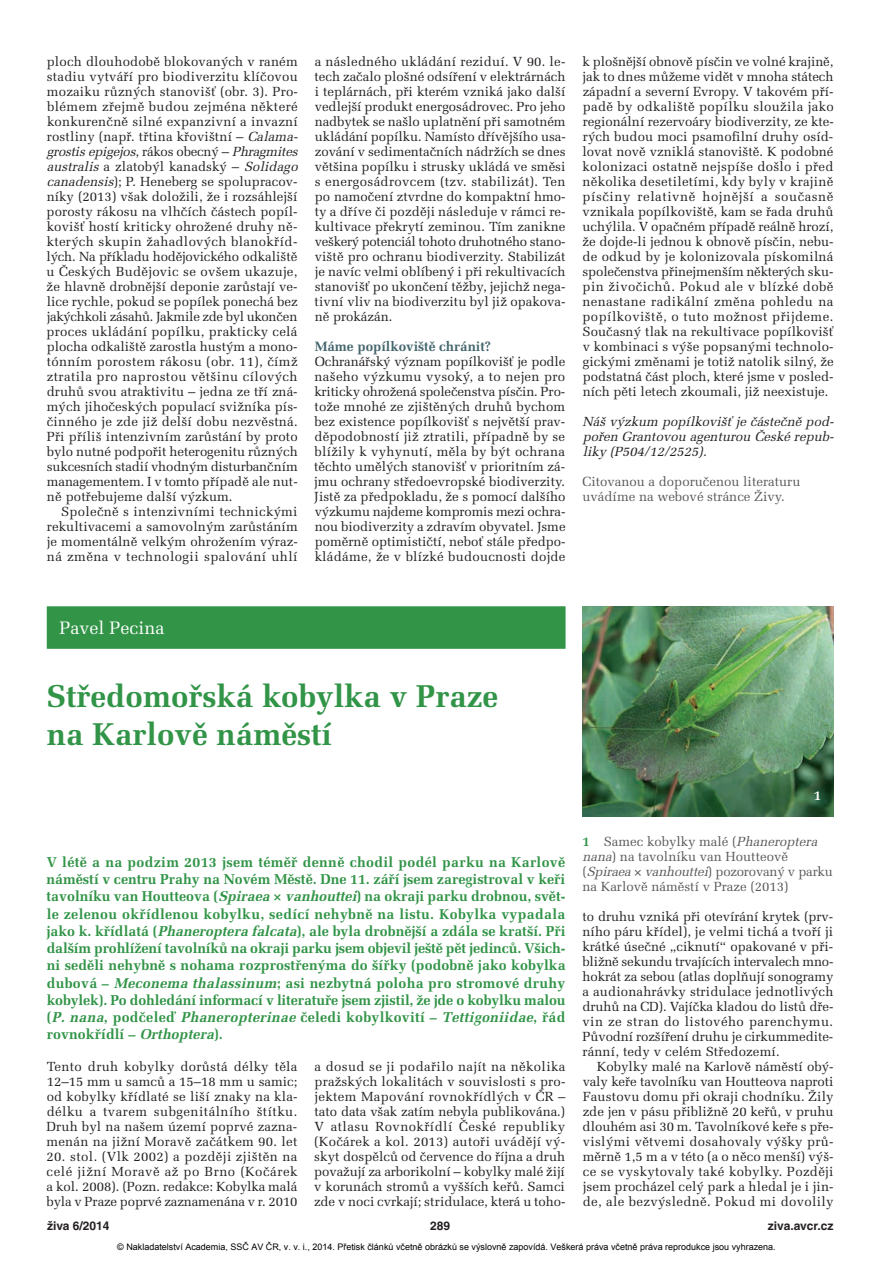
<style>
.page{position:relative;width:893px;height:1263px;background:#fff}
.page>*{position:absolute;margin:0;border:0;box-sizing:border-box;transform-origin:0 0}
.t1{font:700 31.5px/37.5px "Melior CE";color:#319447}
.t2{font:18px "Melior CE";color:#fff}
.t3{font:700 14.25px/17.2px "Melior CE";letter-spacing:-.01em;color:#319447;text-align:justify}
.t4{font:700 13.5px "Melior CE";color:#43656c}
.t5{font:700 13.5px "Melior CE";color:#fff}
.t6{font:13.2px/15px "Melior CE";letter-spacing:.005em;color:#231f20;text-align:justify}
.t7{font:13.2px/15px "Melior CE";color:#57585a}
.t8{font:italic 13.2px/15px "Melior CE";color:#231f20;text-align:justify}
.t9{font:700 12px "Helvetica CE";color:#231f20}
.t10{font:9px "Arial";color:#000}
.s1{font-style:italic}
.s2{font-weight:700;color:#319447}
</style>
<div class="page">
<div style="left:47px;top:606px;width:519px;height:43px;background:#319447"></div>
<img style="left:583px;top:606px;width:250px;height:210px">
<p class="t6" style="left:46px;top:56px;width:255px;text-align:left">ploch dlouhodobě blokovaných v raném stadiu vytváří pro biodiverzitu klíčovou mozaiku různých stanovišť (obr. 3). Pro&shy;blémem zřejmě budou zejména některé konkurenčně silné expanzivní a invazní rostliny (např. třtina křovištní – <span class="s1">Calama - grostis epigejos</span>, r á k o s o b e c n ý – <span class="s1">Phragmites australis</span> a zlatobýl kanadský – <span class="s1">Solidago canadensis</span>); P. Heneberg se spolupracov&shy;níky (2013) však doložili, že i rozsáhlejší porosty rákosu na vlhčích částech popíl&shy;kovišť hostí kriticky ohrožené druhy ně - kterých skupin žahadlových blanokříd&shy;lých. Na příkladu hodějovického odkaliště u Českých Budějovic se ovšem ukazuje, že hlavně drobnější deponie zarůstají ve - lice rychle, pokud se popílek ponechá bez jakýchkoli zásahů. Jakmile zde byl ukončen proces ukládání popílku, prakticky celá plocha odkaliště zarostla hustým a mono&shy;tónním porostem rákosu (obr. 11), čímž ztratila pro naprostou většinu cílových druhů svou atraktivitu – jedna ze tří zná&shy;mých jihočeských populací svižníka pís&shy;činného je zde již delší dobu nezvěstná.<br>Při příliš intenzivním zarůstání by proto bylo nutné podpořit heterogenitu různých sukcesních stadií vhodným disturbančním managementem. I v tomto případě ale nut&shy;ně potřebujeme další výzkum.</p>
<p class="t6" style="left:47px;top:506px;width:253px;text-indent:14px">Společně s intenzivními technickými rekultivacemi a samovolným zarůstáním je momentálně velkým ohrožením výraz&shy;ná změna v technologii spalování uhlí</p>
<p class="t6" style="left:315px;top:56px;width:253px">a následného ukládání reziduí. V 90. le - tech začalo plošné odsíření v elektrárnách i teplárnách, při kterém vzniká jako další vedlejší produkt energosádrovec. Pro jeho nadbytek se našlo uplatnění při samotném ukládání popílku. Namísto dřívějšího usa&shy;zování v sedimentačních nádržích se dnes většina popílku i strusky ukládá ve směsi s energosádrovcem (tzv. stabilizát). Ten po namočení ztvrdne do kompaktní hmo&shy;ty a dříve či později následuje v rámci re - kultivace překrytí zeminou. Tím zanikne veškerý potenciál tohoto druhotného stano - viště pro ochranu biodiverzity. Stabilizát je navíc velmi oblíbený i při rekultivacích stanovišť po ukončení těžby, jejichž nega&shy;tivní vliv na biodiverzitu byl již opakova&shy;ně prokázán.</p>
<p class="t4" style="left:315px;top:342px;width:178px">Máme popílkoviště chránit?</p>
<p class="t6" style="left:314px;top:356px;width:253px">Ochranářský význam popílkovišť je podle našeho výzkumu vysoký, a to nejen pro kriticky ohrožená společenstva písčin. Pro&shy;tože mnohé ze zjištěných druhů bychom bez existence popílkovišť s největší prav&shy;děpodobností již ztratili, případně by se blížily k vyhynutí, měla by být ochrana těchto umělých stanovišť v prioritním zá - jmu ochrany středoevropské biodiverzity.<br>Jistě za předpokladu, že s pomocí dalšího výzkumu najdeme kompromis mezi ochra&shy;nou biodiverzity a zdravím obyvatel. Jsme poměrně optimističtí, neboť stále předpo&shy;kládáme, že v blízké budoucnosti dojde</p>
<p class="t6" style="left:582px;top:56px;width:253px">k plošnější obnově písčin ve volné krajině, jak to dnes můžeme vidět v mnoha státech západní a severní Evropy. V takovém pří&shy;padě by odkaliště popílku sloužila jako regionální rezervoáry biodiverzity, ze kte&shy;rých budou moci psamofilní druhy osíd&shy;lovat nově vzniklá stanoviště. K podobné kolonizaci ostatně nejspíše došlo i před několika desetiletími, kdy byly v krajině písčiny relativně hojnější a současně vznikala popílkoviště, kam se řada druhů uchýlila. V opačném případě reálně hrozí, že dojde-li jednou k obnově písčin, nebu&shy;de odkud by je kolonizovala pískomilná společenstva přinejmenším některých sku&shy;pin živočichů. Pokud ale v blízké době nenastane radikální změna pohledu na popílkoviště, o tuto možnost přijdeme.<br>Současný tlak na rekultivace popílkovišť v kombinaci s výše popsanými technolo&shy;gickými změnami je totiž natolik silný, že podstatná část ploch, které jsme v posled&shy;ních pěti letech zkoumali, již neexistuje.</p>
<p class="t8" style="left:583px;top:416px;width:255px">Náš výzkum popílkovišť j e částečně pod&shy;pořen Grantovou agenturou České repub&shy;liky (P504/12/2525).</p>
<p class="t7" style="left:583px;top:476px;width:219px">Citovanou a doporučenou literaturu uvádíme na webové stránce Živy.</p>
<h2 class="t2" style="left:60px;top:621px;width:106px">Pavel Pecina</h2>
<h1 class="t1" style="left:47px;top:681px;width:453px">Středomořská kobylka v Praze na Karlově náměstí</h1>
<p class="t3" style="left:47px;top:855px;width:521px">V létě a na podzim 2013 jsem téměř denně chodil podél parku na Karlově náměstí v centru Prahy na Novém Městě. Dne 11. září jsem zaregistroval v keři tavolníku van Houtteova (<span class="s1">Spiraea</span>× <span class="s1">vanhouttei</span>) na okraji parku drobnou, svět&shy;le zelenou okřídlenou kobylku, sedící nehybně na listu. Kobylka vypadala jako k. křídlatá (<span class="s1">Phaneroptera falcata</span>), ale byla drobnější a zdála se kratší. Při dalším prohlížení tavolníků na okraji parku jsem objevil ještě pět jedinců. Všich&shy;ni seděli nehybně s nohama rozprostřenýma do šířky (podobně jako kobylka dubová – <span class="s1">Meconema thalassinum</span>; asi nezbytná poloha pro stromové druhy kobylek). Po dohledání informací v literatuře jsem zjistil, že jde o kobylku malou ( <span class="s1">P. nana</span>, p o d č e l e ď <span class="s1">Phaneropterinae</span> č e l e d i k o b y l k o v i t í – <span class="s1">Tettigoniidae</span>, ř á d rovnokřídlí – <span class="s1">Orthoptera</span>).</p>
<p class="t6" style="left:46px;top:1061px;width:253px">Tento druh kobylky dorůstá délky těla 12–15 mm u samců a 15–18 mm u samic; od kobylky křídlaté se liší znaky na kla&shy;délku a tvarem subgenitálního štítku.<br>Druh byl na našem území poprvé zazna&shy;menán na jižní Moravě začátkem 90. let</p>
<p class="t6" style="left:47px;top:1151px;width:252px">20. stol. (Vlk 2002) a později zjištěn na celé jižní Moravě až po Brno (Kočárek a kol. 2008). (Pozn. redakce: Kobylka malá byla v Praze poprvé zaznamenána v r. 2010</p>
<p class="t6" style="left:314px;top:1061px;width:253px">a dosud se ji podařilo najít na několika pražských lokalitách v souvislosti s pro&shy;jektem Mapování rovnokřídlých v ČR – tato data však zatím nebyla publikována.)<br>V atlasu Rovnokřídlí České republiky (Kočárek a kol. 2013) autoři uvádějí vý - skyt dospělců od července do října a druh považují za arborikolní – kobylky malé žijí v korunách stromů a vyšších keřů. Samci zde v noci cvrkají; stridulace, která u toho-</p>
<p class="t5" style="left:814px;top:791px;width:9px">1</p>
<p class="t7" style="left:582px;top:836px;width:252px"><span class="s2">1</span> Samec kobylky malé (<span class="s1">Phaneroptera nana</span>) na tavolníku van Houtteově<br>( <span class="s1">Spiraea vanhouttei</span>) p o z o r o v a n ý v p a r k u na Karlově náměstí v Praze (2013)</p>
<p class="t6" style="left:582px;top:911px;width:253px">to druhu vzniká při otevírání krytek (prv&shy;ního páru křídel), je velmi tichá a tvoří ji krátké úsečné „ciknutí“ opakované v při&shy;bližně sekundu trvajících intervalech mno&shy;hokrát za sebou (atlas doplňují sonogramy a audionahrávky stridulace jednotlivých druhů na CD). Vajíčka kladou do listů dře&shy;vin ze stran do listového parenchymu.<br>Původní rozšíření druhu je cirkummedite&shy;ránní, tedy v celém Středozemí.</p>
<p class="t6" style="left:583px;top:1061px;width:253px;text-indent:14px">Kobylky malé na Karlově náměstí obý&shy;valy keře tavolníku van Houtteova naproti Faustovu domu při okraji chodníku. Žily zde jen v pásu přibližně 20 keřů, v pruhu dlouhém asi 30 m. Tavolníkové keře s pře&shy;vislými větvemi dosahovaly výšky prů&shy;měrně 1,5 m a v této (a o něco menší) výš&shy;ce se vyskytovaly také kobylky. Později jsem procházel celý park a hledal je i jin&shy;de, ale bezvýsledně. Pokud mi dovolily</p>
<p class="t9" style="left:47px;top:1221px;width:64px">živa 6/2014</p>
<p class="t9" style="left:430px;top:1221px;width:22px">289</p>
<p class="t9" style="left:768px;top:1221px;width:67px">ziva.avcr.cz</p>
<p class="t10" style="left:117px;top:1241px;width:660px">© Nakladatelství Academia, SSČ AV ČR, v. v. i., 2014. Přetisk článků včetně obrázků se výslovně zapovídá. Veškerá práva včetně práva reprodukce jsou vyhrazena.</p>
</div>
